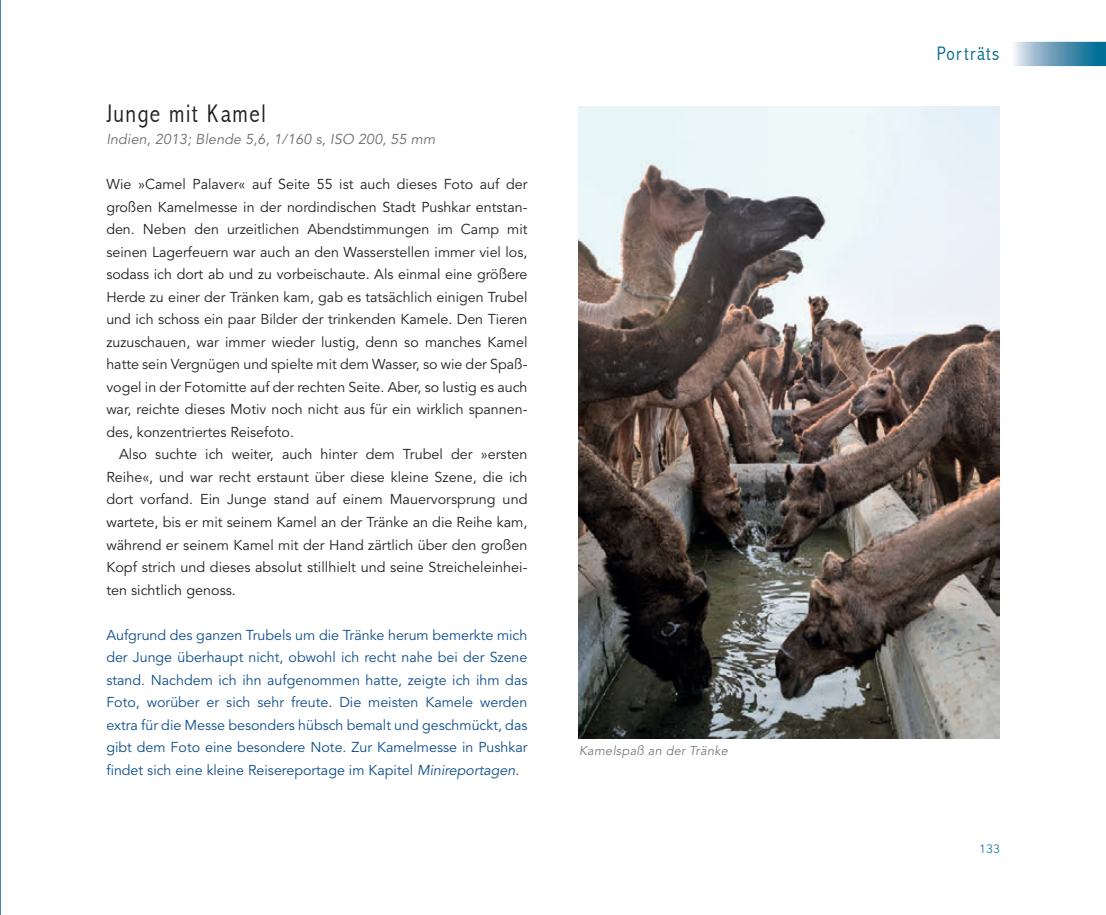
<style>
.page{position:relative;width:1106px;height:915px;background:#fff}
.page>*{position:absolute;margin:0;border:0;box-sizing:border-box;transform-origin:0 0}
.t1{font:300 condensed 25.5px "Abadi";letter-spacing:.06em;color:#231f20}
.t2{font:300 condensed 19.5px "Abadi";letter-spacing:.06em;color:#00688e}
.t3{font:14.25px/22.5px "Avenir LT Pro";color:#231f20;text-align:justify}
.t4{font:14.25px/22.5px "Avenir LT Pro";color:#0f4e8c;text-align:justify}
.t5{font:italic 14.25px "Avenir LT Pro";letter-spacing:.01em;color:#6c6d70}
.t6{font:italic 300 12.75px "Avenir";letter-spacing:.02em;color:#6c6d70}
.t7{font:300 12px "Avenir";color:#00688e}
.s1{font-style:italic}
</style>
<div class="page">
<svg style="left:1013px;top:42px;width:93px;height:24px;background:#659eb9"></svg>
<img style="left:578px;top:106px;width:421px;height:632px">
<svg style="left:0;top:0;width:1px;height:915px"></svg>
<h1 class="t1" style="left:106px;top:99px;width:161px">Junge mit Kamel</h1>
<p class="t5" style="left:106px;top:131px;width:330px">Indien, 2013; Blende 5,6, 1/160 s, ISO 200, 55 mm</p>
<p class="t3" style="left:106px;top:173px;width:423px">Wie »Camel Palaver« auf Seite 55 ist auch dieses Foto auf der großen Kamelmesse in der nordindischen Stadt Pushkar entstan&shy;den. Neben den urzeitlichen Abendstimmungen im Camp mit seinen Lagerfeuern war auch an den Wasserstellen immer viel los, sodass ich dort ab und zu vorbeischaute. Als einmal eine größere Herde zu einer der Tränken kam, gab es tatsächlich einigen Trubel und ich schoss ein paar Bilder der trinkenden Kamele. Den Tieren zuzuschauen, war immer wieder lustig, denn so manches Kamel hatte sein Vergnügen und spielte mit dem Wasser, so wie der Spaß&shy;vogel in der Fotomitte auf der rechten Seite. Aber, so lustig es auch war, reichte dieses Motiv noch nicht aus für ein wirklich spannen&shy;des, konzentriertes Reisefoto.</p>
<p class="t3" style="left:106px;top:443px;width:422px;text-indent:13px">Also suchte ich weiter, auch hinter dem Trubel der »ersten Reihe«, und war recht erstaunt über diese kleine Szene, die ich dort vorfand. Ein Junge stand auf einem Mauervorsprung und wartete, bis er mit seinem Kamel an der Tränke an die Reihe kam, während er seinem Kamel mit der Hand zärtlich über den großen Kopf strich und dieses absolut stillhielt und seine Streicheleinhei&shy;ten sichtlich genoss.</p>
<p class="t4" style="left:106px;top:623px;width:422px">Aufgrund des ganzen Trubels um die Tränke herum bemerkte mich der Junge überhaupt nicht, obwohl ich recht nahe bei der Szene stand. Nachdem ich ihn aufgenommen hatte, zeigte ich ihm das Foto, worüber er sich sehr freute. Die meisten Kamele werden extra für die Messe besonders hübsch bemalt und geschmückt, das gibt dem Foto eine besondere Note. Zur Kamelmesse in Pushkar findet sich eine kleine Reisereportage im Kapitel <span class="s1">Minireportagen</span>.</p>
<p class="t6" style="left:579px;top:743px;width:150px">Kamelspaß an der Tränke</p>
<h2 class="t2" style="left:936px;top:43px;width:64px">Porträts</h2>
<p class="t7" style="left:979px;top:841px;width:22px">133</p>
</div>
